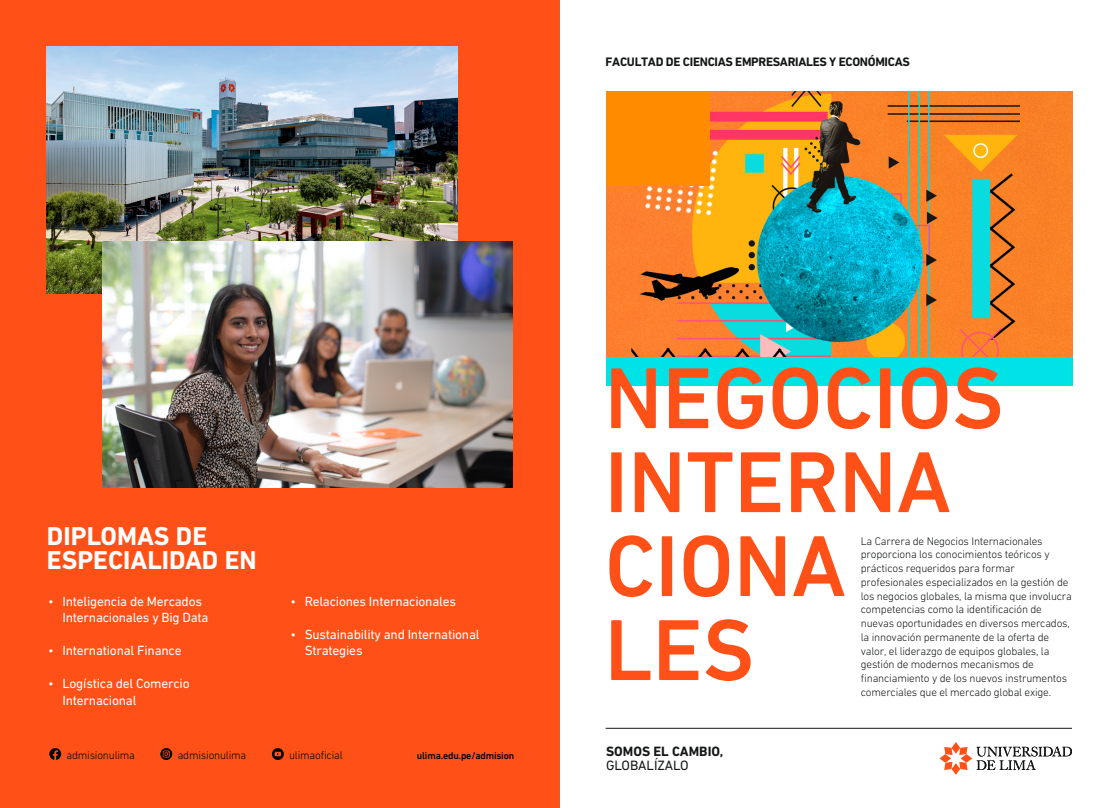
<style>
.page{position:relative;width:1119px;height:808px;background:#fff}
.page>*{position:absolute;margin:0;border:0;box-sizing:border-box;transform-origin:0 0}
.t1{font:500 87.88px/84px "DIN Next LT Pro";color:#ff5117}
.t2{font:700 26.25px/23.8px "DIN Next LT Pro";color:#fff}
.t3{font:700 13.75px "DIN Next LT Pro";color:#151717}
.t4{font:13.75px "DIN Next LT Pro";color:#151717}
.t5{font:13.5px/16.5px "DIN Next LT Pro";letter-spacing:-.015em;color:#fff}
.t6{font:300 13.5px "DIN Next LT Pro";color:#fff}
.t7{font:700 12.5px "DIN Next LT Pro";letter-spacing:-.025em;color:#151717}
.t8{font:300 11.25px/13.8px "DIN Next LT Pro";letter-spacing:-.015em;color:#151717}
.t9{font:300 11.25px "DIN Next W1 G";letter-spacing:-.015em;color:#000}
.t10{font:500 10px "DIN Next LT Pro";letter-spacing:-.015em;color:#000}
</style>
<div class="page">
<div style="left:0;top:0;width:559px;height:808px;background:#ff5117"></div>
<svg style="left:939px;top:742px;width:132px;height:33px"></svg>
<img style="left:606px;top:91px;width:465px;height:266px">
<div style="left:606px;top:91px;width:103px;height:95px;background:#ff8b00"></div>
<div style="left:606px;top:357px;width:465px;height:28px;background:#00e3e6"></div>
<hr style="left:605px;top:728px;width:466px;height:1px;background:#151717">
<img style="left:47px;top:47px;width:410px;height:246px">
<img style="left:102px;top:241px;width:410px;height:246px">
<svg style="left:49px;top:748px;width:12px;height:12px"></svg>
<svg style="left:272px;top:748px;width:12px;height:12px"></svg>
<svg style="left:160px;top:748px;width:12px;height:12px"></svg>
<p class="t7" style="left:605px;top:54px;width:306px">FACULTAD DE CIENCIAS EMPRESARIALES Y ECONÓMICAS</p>
<h2 class="t2" style="left:47px;top:524px;width:211px">DIPLOMAS DE<br>ESPECIALIDAD EN</h2>
<p class="t6" style="left:48px;top:593px;width:7px">•</p>
<p class="t6" style="left:48px;top:643px;width:7px">•</p>
<p class="t6" style="left:48px;top:676px;width:7px">•</p>
<p class="t5" style="left:62px;top:593px;width:147px">Inteligencia de Mercados<br>Internacionales y Big Data</p>
<p class="t5" style="left:62px;top:642px;width:121px">International Finance</p>
<p class="t5" style="left:62px;top:675px;width:129px">Logística del Comercio<br>Internacional</p>
<p class="t6" style="left:290px;top:593px;width:7px">•</p>
<p class="t6" style="left:290px;top:626px;width:7px">•</p>
<p class="t5" style="left:304px;top:593px;width:153px">Relaciones Internacionales</p>
<p class="t5" style="left:304px;top:626px;width:176px">Sustainability and International<br>Strategies</p>
<p class="t9" style="left:66px;top:748px;width:70px">admisionulima</p>
<p class="t9" style="left:178px;top:748px;width:70px">admisionulima</p>
<p class="t9" style="left:289px;top:748px;width:55px">ulimaoficial</p>
<p class="t10" style="left:417px;top:750px;width:99px">ulima.edu.pe/admision</p>
<h1 class="t1" style="left:604px;top:356px;width:400px">NEGOCIOS<br>INTERNA<br>CIONA<br>LES</h1>
<p class="t8" style="left:860px;top:534px;width:212px">La Carrera de Negocios Internacionales proporciona los conocimientos teóricos y prácticos requeridos para formar profesionales especializados en la gestión de los negocios globales, la misma que involucra competencias como la identificación de nuevas oportunidades en diversos mercados, la innovación permanente de la oferta de valor, el liderazgo de equipos globales, la gestión de modernos mecanismos de financiamiento y de los nuevos instrumentos comerciales que el mercado global exige.</p>
<p class="t3" style="left:606px;top:743px;width:119px">SOMOS EL CAMBIO,</p>
<p class="t4" style="left:606px;top:757px;width:84px">GLOBALÍZALO</p>
</div>
